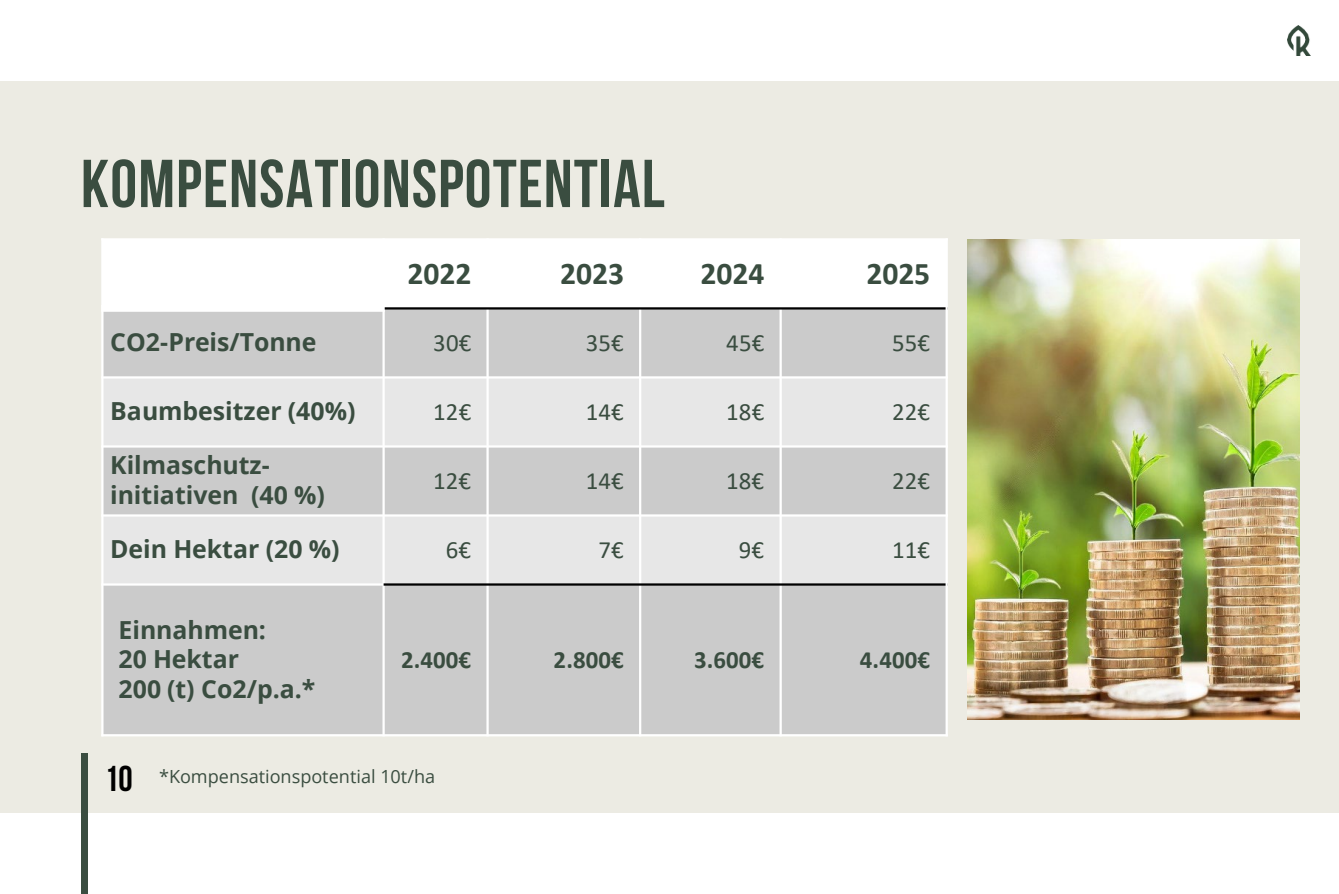
<style>
.page{position:relative;width:1339px;height:894px;background:#fff}
.page>*{position:absolute;margin:0;border:0;box-sizing:border-box;transform-origin:0 0}
.t1{font:67.5px "Bebas Neue";letter-spacing:.02em;color:#3a4d40}
.t2{font:36px "Bebas Neue";color:#000}
.t3{font:700 31.5px "Calibri";letter-spacing:-.005em;color:#3a4d40}
.t4{font:700 24.75px/29.7px "Open Sans";color:#3a4d40}
.t5{font:24.75px "Calibri";letter-spacing:.005em;color:#3a4d40}
.t6{font:700 24.75px "Calibri";letter-spacing:.005em;color:#3a4d40}
.t7{font:18px "Open Sans";color:#3a4d40}
</style>
<div class="page">
<img style="left:1287px;top:26px;width:23px;height:29px">
<div style="left:0;top:81px;width:1339px;height:731px;background:#ecebe3"></div>
<div style="left:81px;top:752px;width:6px;height:141px;background:#3a4d40"></div>
<img style="left:967px;top:239px;width:332px;height:480px">
<div style="left:102px;top:239px;width:282px;height:69px;background:#fff"></div>
<div style="left:384px;top:239px;width:103px;height:69px;background:#fff"></div>
<div style="left:487px;top:239px;width:153px;height:69px;background:#fff"></div>
<div style="left:640px;top:239px;width:140px;height:69px;background:#fff"></div>
<div style="left:780px;top:239px;width:166px;height:69px;background:#fff"></div>
<div style="left:102px;top:308px;width:282px;height:69px;background:#cbcbcb"></div>
<div style="left:384px;top:308px;width:103px;height:69px;background:#cbcbcb"></div>
<div style="left:487px;top:308px;width:153px;height:69px;background:#cbcbcb"></div>
<div style="left:640px;top:308px;width:140px;height:69px;background:#cbcbcb"></div>
<div style="left:780px;top:308px;width:166px;height:69px;background:#cbcbcb"></div>
<div style="left:102px;top:377px;width:282px;height:69px;background:#e7e7e7"></div>
<div style="left:384px;top:377px;width:103px;height:69px;background:#e7e7e7"></div>
<div style="left:487px;top:377px;width:153px;height:69px;background:#e7e7e7"></div>
<div style="left:640px;top:377px;width:140px;height:69px;background:#e7e7e7"></div>
<div style="left:780px;top:377px;width:166px;height:69px;background:#e7e7e7"></div>
<div style="left:102px;top:446px;width:282px;height:69px;background:#cbcbcb"></div>
<div style="left:384px;top:446px;width:103px;height:69px;background:#cbcbcb"></div>
<div style="left:487px;top:446px;width:153px;height:69px;background:#cbcbcb"></div>
<div style="left:640px;top:446px;width:140px;height:69px;background:#cbcbcb"></div>
<div style="left:780px;top:446px;width:166px;height:69px;background:#cbcbcb"></div>
<div style="left:102px;top:515px;width:282px;height:69px;background:#e7e7e7"></div>
<div style="left:384px;top:515px;width:103px;height:69px;background:#e7e7e7"></div>
<div style="left:487px;top:515px;width:153px;height:69px;background:#e7e7e7"></div>
<div style="left:640px;top:515px;width:140px;height:69px;background:#e7e7e7"></div>
<div style="left:780px;top:515px;width:166px;height:69px;background:#e7e7e7"></div>
<div style="left:102px;top:584px;width:282px;height:151px;background:#cbcbcb"></div>
<div style="left:384px;top:584px;width:103px;height:151px;background:#cbcbcb"></div>
<div style="left:487px;top:584px;width:153px;height:151px;background:#cbcbcb"></div>
<div style="left:640px;top:584px;width:140px;height:151px;background:#cbcbcb"></div>
<div style="left:780px;top:584px;width:166px;height:151px;background:#cbcbcb"></div>
<hr style="left:382px;top:238px;width:3px;height:498px;background:#fff">
<hr style="left:486px;top:238px;width:3px;height:498px;background:#fff">
<hr style="left:639px;top:238px;width:2px;height:498px;background:#fff">
<hr style="left:779px;top:238px;width:3px;height:498px;background:#fff">
<div style="left:101px;top:305px;width:284px;height:7px;background:#fff"></div>
<hr style="left:385px;top:307px;width:563px;height:2px;background:#000">
<hr style="left:101px;top:376px;width:847px;height:2px;background:#fff">
<hr style="left:101px;top:445px;width:847px;height:2px;background:#fff">
<hr style="left:101px;top:514px;width:847px;height:2px;background:#fff">
<hr style="left:101px;top:583px;width:283px;height:2px;background:#fff">
<hr style="left:384px;top:583px;width:564px;height:2px;background:#000">
<hr style="left:101px;top:238px;width:3px;height:498px;background:#fff">
<hr style="left:945px;top:238px;width:3px;height:498px;background:#fff">
<hr style="left:101px;top:238px;width:847px;height:2px;background:#fff">
<hr style="left:101px;top:733px;width:847px;height:3px;background:#fff">
<h2 class="t1" style="left:81px;top:147px;width:585px">KOMPENSATIONSPOTENTIAL</h2>
<p class="t3" style="left:408px;top:251px;width:65px">2022</p>
<p class="t3" style="left:560px;top:251px;width:65px">2023</p>
<p class="t3" style="left:700px;top:251px;width:65px">2024</p>
<p class="t3" style="left:866px;top:251px;width:65px">2025</p>
<p class="t4" style="left:110px;top:327px;width:208px">CO2-Preis/Tonne</p>
<p class="t5" style="left:433px;top:326px;width:39px">30€</p>
<p class="t5" style="left:586px;top:326px;width:39px">35€</p>
<p class="t5" style="left:726px;top:326px;width:39px">45€</p>
<p class="t5" style="left:892px;top:326px;width:39px">55€</p>
<p class="t4" style="left:110px;top:395px;width:247px">Baumbesitzer (40%)</p>
<p class="t5" style="left:433px;top:395px;width:39px">12€</p>
<p class="t5" style="left:586px;top:395px;width:39px">14€</p>
<p class="t5" style="left:726px;top:395px;width:39px">18€</p>
<p class="t5" style="left:892px;top:395px;width:39px">22€</p>
<p class="t4" style="left:110px;top:450px;width:216px">Kilmaschutz&shy;initiativen (40 %)</p>
<p class="t5" style="left:433px;top:463px;width:39px">12€</p>
<p class="t5" style="left:586px;top:463px;width:39px">14€</p>
<p class="t5" style="left:726px;top:463px;width:39px">18€</p>
<p class="t5" style="left:892px;top:463px;width:39px">22€</p>
<p class="t4" style="left:110px;top:533px;width:231px">Dein Hektar (20 %)</p>
<p class="t5" style="left:446px;top:532px;width:27px">6€</p>
<p class="t5" style="left:598px;top:532px;width:27px">7€</p>
<p class="t5" style="left:739px;top:532px;width:27px">9€</p>
<p class="t5" style="left:892px;top:532px;width:39px">11€</p>
<p class="t4" style="left:118px;top:613px;width:149px">Einnahmen:</p>
<p class="t4" style="left:118px;top:643px;width:122px">20 Hektar</p>
<p class="t4" style="left:118px;top:673px;width:198px">200 (t) Co2/p.a.*</p>
<p class="t6" style="left:401px;top:642px;width:72px">2.400€</p>
<p class="t6" style="left:554px;top:642px;width:72px">2.800€</p>
<p class="t6" style="left:694px;top:642px;width:72px">3.600€</p>
<p class="t6" style="left:860px;top:642px;width:72px">4.400€</p>
<p class="t2" style="left:105px;top:759px;width:29px">10</p>
<p class="t7" style="left:159px;top:763px;width:278px">*Kompensationspotential 10t/ha</p>
</div>
